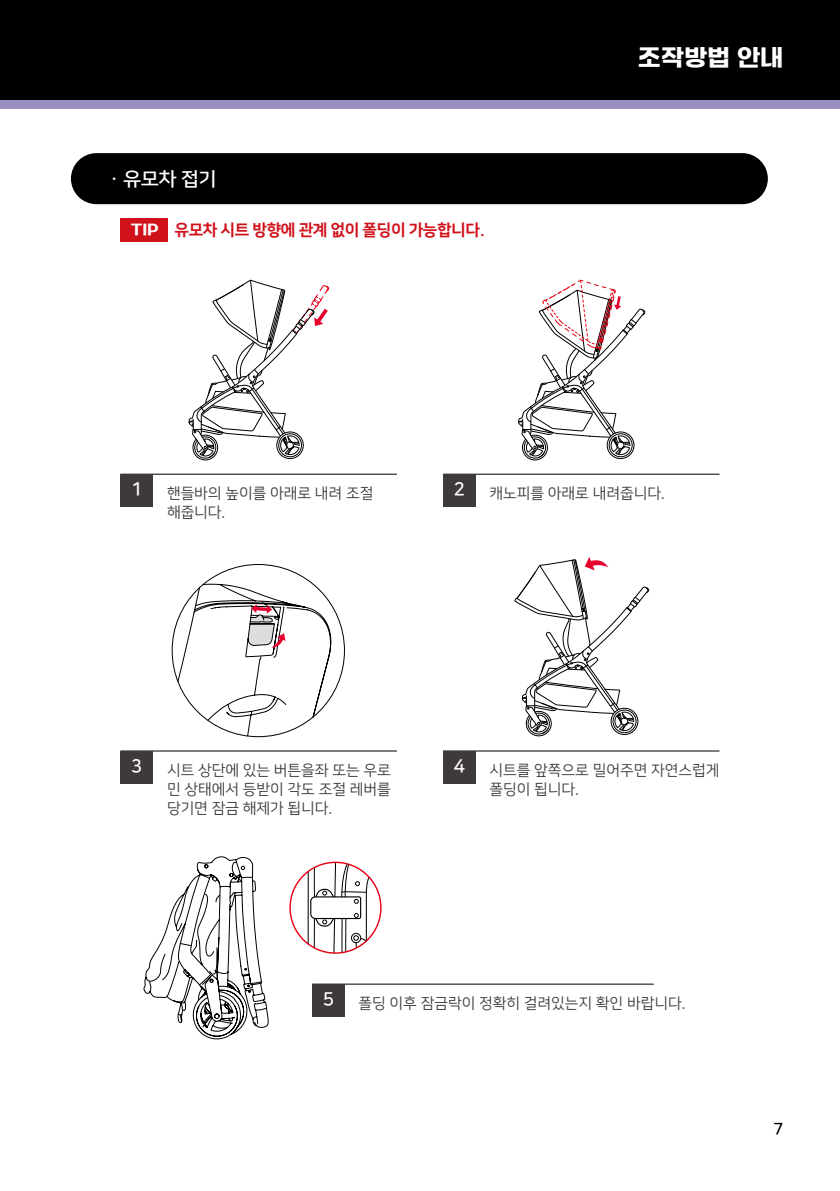
<style>
.page{position:relative;width:840px;height:1191px;background:#fff}
.page>*{position:absolute;margin:0;border:0;box-sizing:border-box;transform-origin:0 0}
.t1{font:24px "Gmarket Sans TTF Bold";color:#fff}
.t2{font:19px "Nanum Square B";letter-spacing:-.025em;color:#fff;scale:1.05 1}
.t3{font:18.4px "Nanum Square B";color:#fff}
.t4{font:16px "Nanum Square EB";letter-spacing:-.025em;color:#d0121b}
.t5{font:16px "Nanum Square B";color:#000}
.t6{font:15px/19px "Nanum Square R";color:#3e3a39}
.s1{font-family:"Gmarket Sans TTF Bold";font-size:14.4px;color:#fff}
</style>
<div class="page">
<div style="left:0;top:99px;width:839px;height:10px;background:#9a8ec3"></div>
<div style="left:0;top:0;width:839px;height:100px;background:#000"></div>
<div style="left:71px;top:153px;width:696px;height:51px;background:#000;border-radius:26px"></div>
<div style="left:120px;top:218px;width:48px;height:23px;background:#d0121b"></div>
<hr style="left:120px;top:474px;width:277px;height:1px;background:#000">
<div style="left:120px;top:474px;width:33px;height:33px;background:#3e3a39"></div>
<hr style="left:443px;top:474px;width:276px;height:1px;background:#000">
<div style="left:443px;top:474px;width:32px;height:33px;background:#3e3a39"></div>
<hr style="left:120px;top:750px;width:277px;height:1px;background:#000">
<div style="left:120px;top:751px;width:33px;height:33px;background:#3e3a39"></div>
<hr style="left:443px;top:750px;width:276px;height:1px;background:#000">
<div style="left:443px;top:751px;width:32px;height:33px;background:#3e3a39"></div>
<hr style="left:312px;top:983px;width:341px;height:1px;background:#000">
<div style="left:312px;top:984px;width:33px;height:33px;background:#3e3a39"></div>
<svg style="left:188px;top:279px;width:141px;height:182px"></svg>
<svg style="left:518px;top:279px;width:127px;height:182px"></svg>
<svg style="left:177px;top:583px;width:154px;height:153px"></svg>
<svg style="left:514px;top:557px;width:135px;height:179px"></svg>
<svg style="left:143px;top:856px;width:125px;height:184px"></svg>
<svg style="left:307px;top:863px;width:68px;height:90px"></svg>
<p class="t2" style="left:105px;top:169px;width:107px">ㆍ유모차 접기</p>
<p class="t4" style="left:131px;top:221px;width:356px"><span class="s1">TIP</span> 유모차 시트 방향에 관계 없이 폴딩이 가능합니다.</p>
<h1 class="t1" style="left:637px;top:44px;width:147px">조작방법 안내</h1>
<p class="t3" style="left:131px;top:479px;width:13px">1</p>
<p class="t3" style="left:453px;top:479px;width:13px">2</p>
<p class="t6" style="left:489px;top:484px;width:176px">캐노피를 아래로 내려줍니다.</p>
<p class="t6" style="left:167px;top:484px;width:208px">핸들바의 높이를 아래로 내려 조절 해줍니다.</p>
<p class="t3" style="left:131px;top:756px;width:13px">3</p>
<p class="t6" style="left:489px;top:761px;width:231px">시트를 앞쪽으로 밀어주면 자연스럽게 폴딩이 됩니다.</p>
<p class="t3" style="left:453px;top:756px;width:13px">4</p>
<p class="t6" style="left:167px;top:761px;width:225px;text-align:justify">시트 상단에 있는 버튼을좌 또는 우로 민 상태에서 등받이 각도 조절 레버를 당기면 잠금 해제가 됩니다.</p>
<p class="t3" style="left:323px;top:989px;width:13px">5</p>
<p class="t6" style="left:358px;top:994px;width:328px">폴딩 이후 잠금락이 정확히 걸려있는지 확인 바랍니다.</p>
<p class="t5" style="left:773px;top:1120px;width:11px">7</p>
</div>
